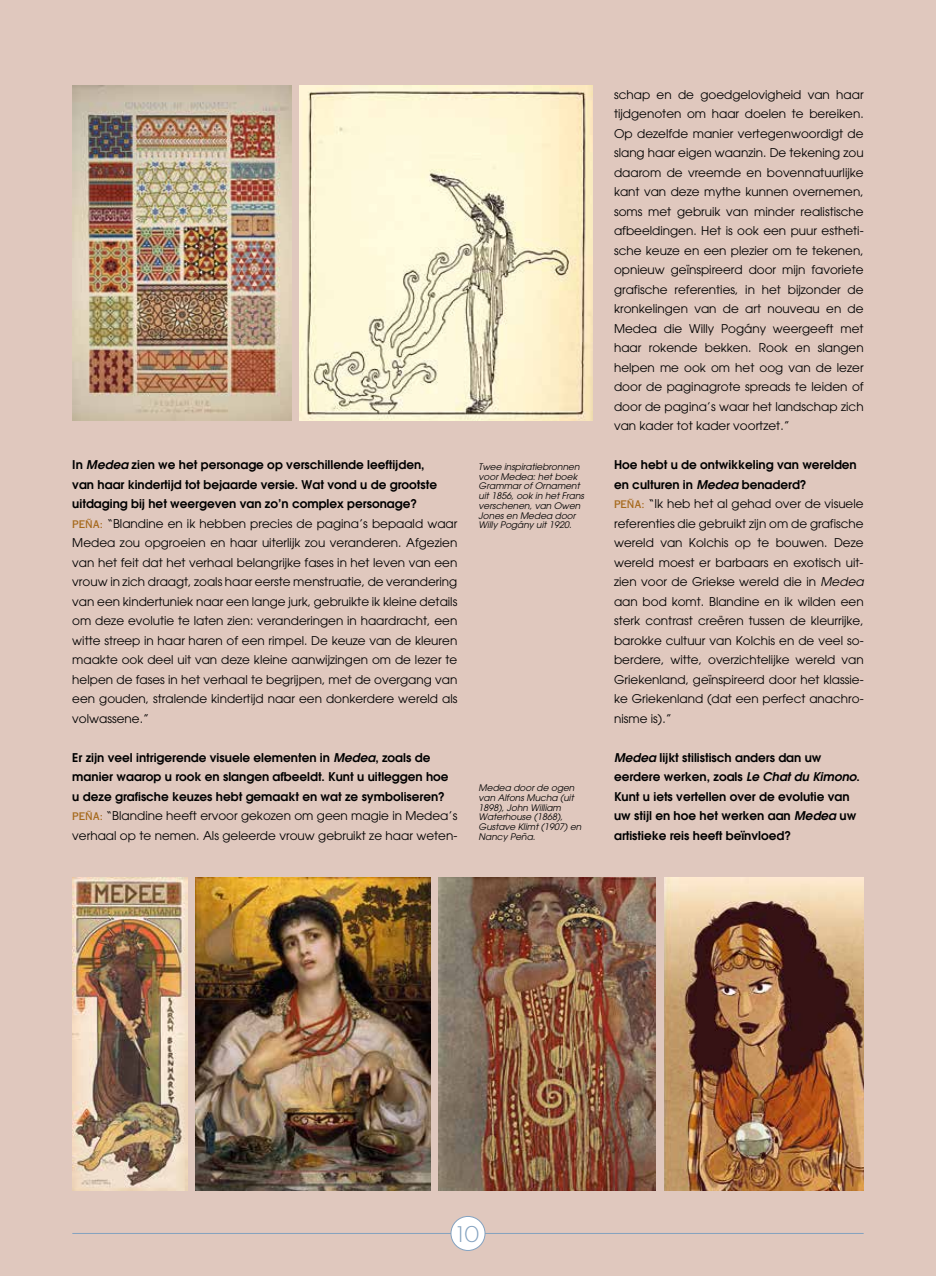
<style>
.page{position:relative;width:936px;height:1276px;background:#fff}
.page>*{position:absolute;margin:0;border:0;box-sizing:border-box;transform-origin:0 0}
.t1{font:300 24px "Josefin Sans";color:#84a2c0}
.t2{font:12px/19.5px "Avant Garde";color:#000}
.t3{font:600 12px/19.5px "Avant Garde";color:#000}
.t4{font:italic 9px/9.8px "Avant Garde";color:#000}
.s1{font-weight:600}
.s2{font-weight:600;font-style:italic}
.s3{font-family:"Copperplate Gothic Std 30 AB";font-size:10.5px;color:#a5681a}
.s4{font-style:italic}
.s5{font-family:"Copperplate Gothic Std 30 AB";font-weight:400;font-size:10.5px;color:#a5681a}
.s6{font-weight:400}
</style>
<div class="page">
<div style="left:0;top:0;width:935px;height:1276px;background:#e0c8be"></div>
<img style="left:72px;top:85px;width:219px;height:336px">
<img style="left:299px;top:85px;width:294px;height:336px">
<img style="left:72px;top:877px;width:115px;height:313px">
<img style="left:438px;top:877px;width:218px;height:313px">
<img style="left:196px;top:877px;width:234px;height:313px">
<img style="left:664px;top:877px;width:199px;height:313px">
<hr style="left:72px;top:1233px;width:791px;height:1px;background:#84a2c0">
<div style="left:451px;top:1216px;width:34px;height:34px;background:#fff;border-radius:50%"></div>
<div style="left:450px;top:1216px;width:35px;height:34px;border:1px solid #84a2c0;border-radius:50%"></div>
<p class="t2" style="left:72px;top:455px;width:386px"><span class="s1">In</span> <span class="s2">Medea</span> <span class="s1">zien we het personage op verschillende leeftijden,<br>van haar kindertijd tot bejaarde versie. Wat vond u de grootste uitdaging bij het weergeven van zo’n complex personage?<br></span><span class="s3">PEÑA:</span> “Blandine en ik hebben precies de pagina’s bepaald waar Medea zou opgroeien en haar uiterlijk zou veranderen. Afgezien van het feit dat het verhaal belangrijke fases in het leven van een vrouw in zich draagt, zoals haar eerste menstruatie, de verandering van een kindertuniek naar een lange jurk, gebruikte ik kleine details om deze evolutie te laten zien: veranderingen in haardracht, een witte streep in haar haren of een rimpel. De keuze van de kleuren maakte ook deel uit van deze kleine aanwijzingen om de lezer te helpen de fases in het verhaal te begrijpen, met de overgang van een gouden, stralende kindertijd naar een donkerdere wereld als volwassene.”</p>
<p class="t3" style="left:72px;top:747px;width:386px">Er zijn veel intrigerende visuele elementen in <span class="s4">Medea</span>, zoals de manier waarop u rook en slangen afbeeldt. Kunt u uitleggen hoe u deze grafische keuzes hebt gemaakt en wat ze symboliseren?<br><span class="s5">PEÑA:</span> <span class="s6">“Blandine heeft ervoor gekozen om geen magie in Medea’s verhaal op te nemen. Als geleerde vrouw gebruikt ze haar weten-</span></p>
<p class="t4" style="left:478px;top:462px;width:107px">Twee inspiratiebronnen voor Medea: het boek<br>Grammar of Ornament uit 1856, ook in het Frans verschenen, van Owen<br>Jones en Medea door<br>Willy Pogány uit 1920.</p>
<p class="t4" style="left:478px;top:783px;width:104px">Medea door de ogen van Alfons Mucha (uit<br>1898), John William<br>Waterhouse (1868),<br>Gustave Klimt (1907) en<br>Nancy Peña.</p>
<p class="t2" style="left:614px;top:84px;width:251px;text-align:justify">schap en de goedgelovigheid van haar tijdgenoten om haar doelen te bereiken.<br>Op dezelfde manier vertegenwoordigt de slang haar eigen waanzin. De tekening zou daarom de vreemde en bovennatuurlijke kant van deze mythe kunnen overnemen, soms met gebruik van minder realistische afbeeldingen. Het is ook een puur estheti&shy;sche keuze en een plezier om te tekenen, opnieuw geïnspireerd door mijn favoriete grafische referenties, in het bijzonder de kronkelingen van de art nouveau en de Medea die Willy Pogány weergeeft met haar rokende bekken. Rook en slangen helpen me ook om het oog van de lezer door de paginagrote spreads te leiden of door de pagina’s waar het landschap zich van kader tot kader voortzet.”</p>
<p class="t2" style="left:614px;top:455px;width:251px"><span class="s1">Hoe hebt u de ontwikkeling van werelden en culturen in</span> <span class="s2">Medea</span> <span class="s1">benaderd?<br></span><span class="s3">PEÑA:</span> “Ik heb het al gehad over de visuele referenties die gebruikt zijn om de grafische wereld van Kolchis op te bouwen. Deze wereld moest er barbaars en exotisch uit&shy;zien voor de Griekse wereld die in <span class="s4">Medea </span>aan bod komt. Blandine en ik wilden een sterk contrast creëren tussen de kleurrijke, barokke cultuur van Kolchis en de veel so&shy;berdere, witte, overzichtelijke wereld van Griekenland, geïnspireerd door het klassie&shy;ke Griekenland (dat een perfect anachro&shy;nisme is).”</p>
<p class="t3" style="left:614px;top:747px;width:247px"><span class="s4">Medea</span> lijkt stilistisch anders dan uw eerdere werken, zoals <span class="s4">Le Chat du Kimono</span>.<br>Kunt u iets vertellen over de evolutie van uw stijl en hoe het werken aan <span class="s4">Medea</span> uw artistieke reis heeft beïnvloed?</p>
<h1 class="t1" style="left:456px;top:1214px;width:24px">10</h1>
</div>
